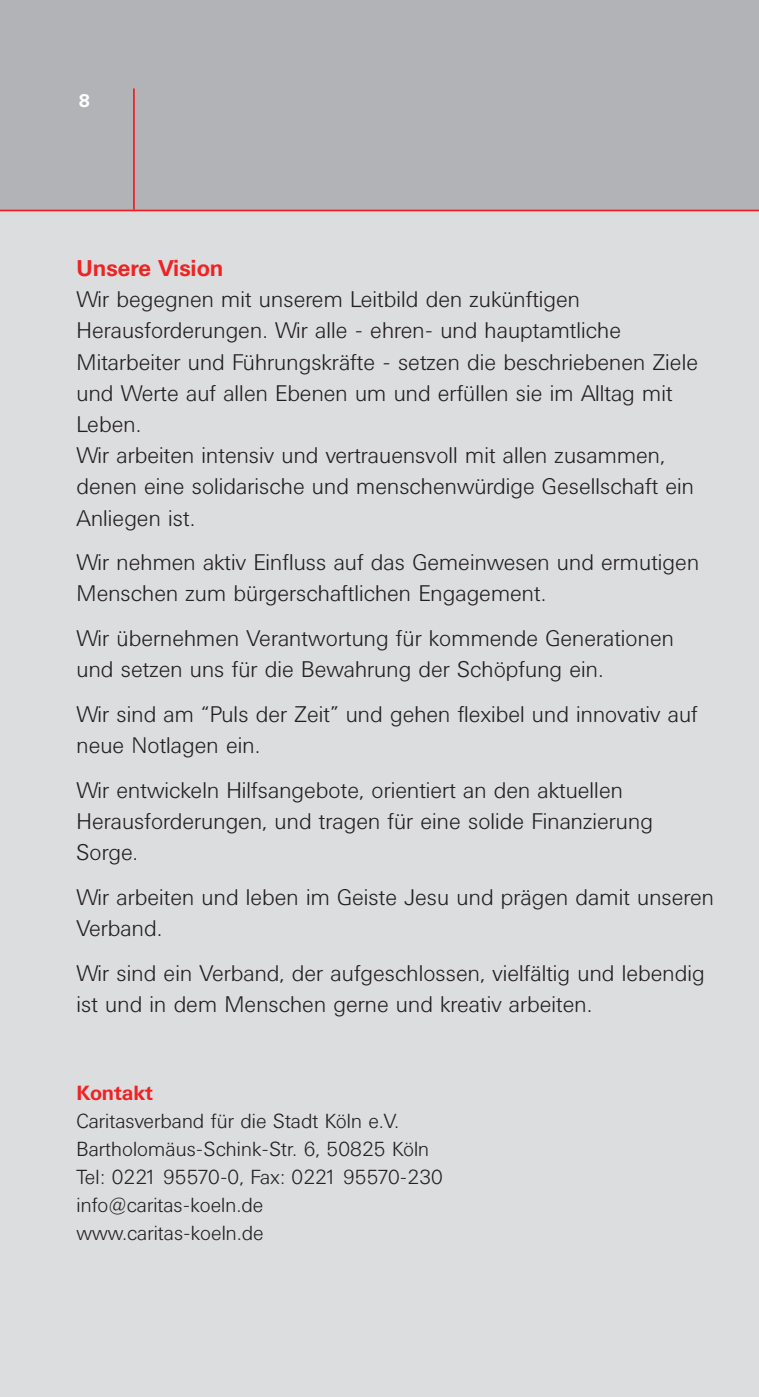
<style>
.page{position:relative;width:759px;height:1397px;background:#fff}
.page>*{position:absolute;margin:0;border:0;box-sizing:border-box;transform-origin:0 0}
.t1{font:300 22.5px/31.3px "Univers BQ";color:#231f20}
.t2{font:700 22.5px "Univers BQ";color:#ee2323}
.t3{font:300 20.25px/28.1px "Univers BQ";color:#231f20}
.t4{font:700 20.25px "Univers BQ";color:#ee2323}
.t5{font:700 18px "Univers BQ";color:#fff}
</style>
<div class="page">
<div style="left:0;top:0;width:759px;height:210px;background:#b2b3b7"></div>
<div style="left:0;top:210px;width:759px;height:1187px;background:#dcdddf"></div>
<hr style="left:133px;top:88px;width:2px;height:122px;background:#ee1d23">
<hr style="left:0;top:210px;width:759px;height:1px;background:#ee1d23">
<p class="t5" style="left:79px;top:91px;width:13px">8</p>
<p class="t2" style="left:77px;top:256px;width:148px">Unsere Vision</p>
<p class="t1" style="left:77px;top:283px;width:623px">Wir begegnen mit unserem Leitbild den zukünftigen Herausforderungen. Wir alle - ehren- und hauptamtliche Mitarbeiter und Führungskräfte - setzen die beschriebenen Ziele und Werte auf allen Ebenen um und erfüllen sie im Alltag mit Leben.<br>Wir arbeiten intensiv und vertrauensvoll mit allen zusammen, denen eine solidarische und menschenwürdige Gesellschaft ein Anliegen ist.</p>
<p class="t1" style="left:77px;top:546px;width:624px">Wir nehmen aktiv Einfluss auf das Gemeinwesen und ermutigen<br>Menschen zum bürgerschaftlichen Engagement.</p>
<p class="t1" style="left:77px;top:622px;width:599px">Wir übernehmen Verantwortung für kommende Generationen und setzen uns für die Bewahrung der Schöpfung ein.</p>
<p class="t1" style="left:77px;top:698px;width:623px">Wir sind am “Puls der Zeit” und gehen flexibel und innovativ auf neue Notlagen ein.</p>
<p class="t1" style="left:77px;top:774px;width:578px">Wir entwickeln Hilfsangebote, orientiert an den aktuellen<br>Herausforderungen, und tragen für eine solide Finanzierung<br>Sorge.</p>
<p class="t1" style="left:77px;top:881px;width:639px">Wir arbeiten und leben im Geiste Jesu und prägen damit unseren<br>Verband.</p>
<p class="t1" style="left:77px;top:957px;width:630px">Wir sind ein Verband, der aufgeschlossen, vielfältig und lebendig ist und in dem Menschen gerne und kreativ arbeiten.</p>
<p class="t4" style="left:77px;top:1082px;width:78px">Kontakt</p>
<p class="t3" style="left:77px;top:1107px;width:368px">Caritasverband für die Stadt Köln e.V.<br>Bartholomäus-Schink-Str. 6, 50825 Köln Tel: 0221 95570-0, Fax: 0221 95570-230 info@caritas-koeln.de www.caritas-koeln.de</p>
</div>
